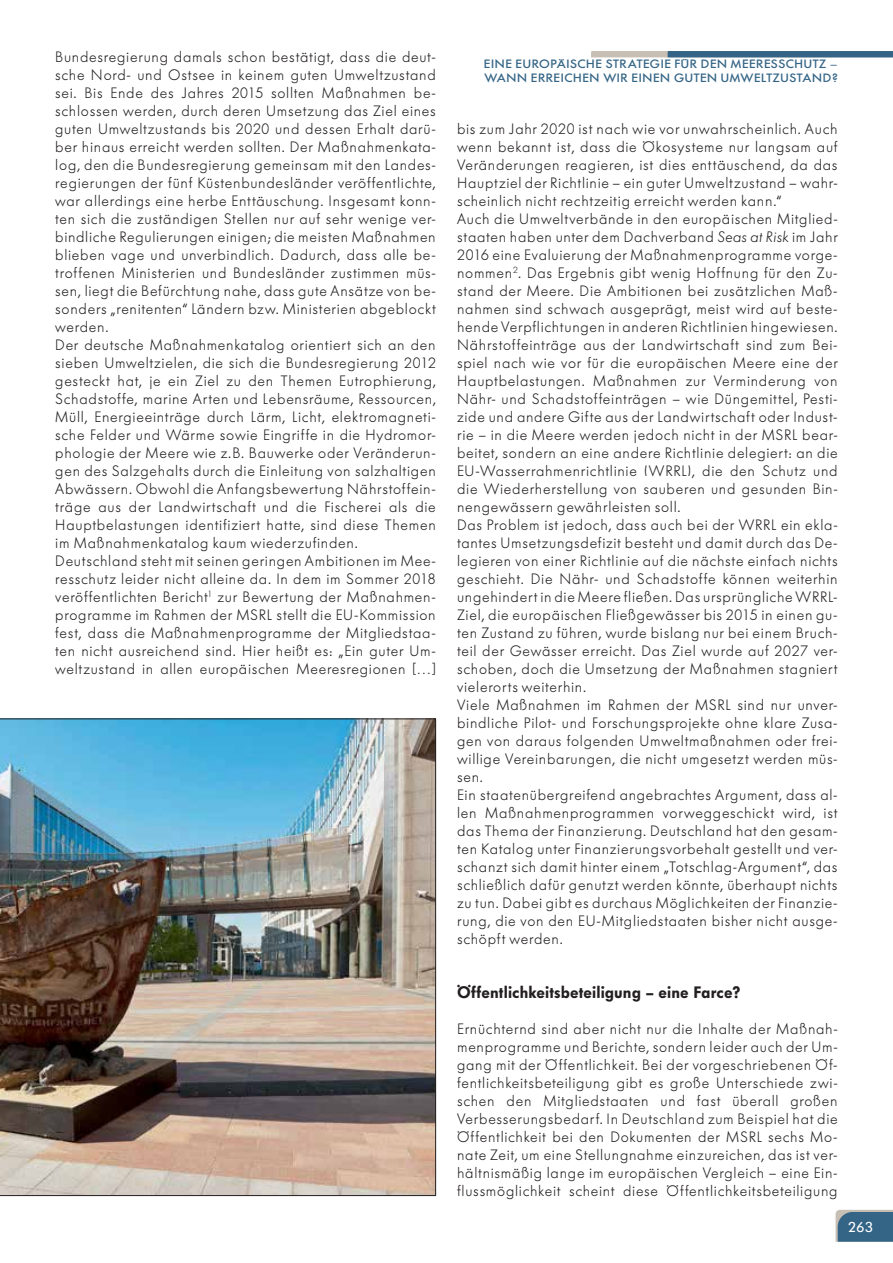
<style>
.page{position:relative;width:893px;height:1263px;background:#fff}
.page>*{position:absolute;margin:0;border:0;box-sizing:border-box;transform-origin:0 0}
.t1{font:800 16.5px "Futura BQ";letter-spacing:.01em;color:#231f20}
.t2{font:300 15px/18px "Futura BQ";letter-spacing:.045em;color:#231f20}
.t3{font:14.25px "Futura BQ";color:#fff;scale:1.1 1}
.t4{font:500 12px/13.5px "Futura BQ";letter-spacing:.03em;color:#346586;scale:1.1 1}
.s1{font-style:italic}
</style>
<div class="page">
<img style="left:0;top:719px;width:436px;height:477px">
<svg style="left:836px;top:1210px;width:57px;height:32px;background:#46708b"></svg>
<svg style="left:591px;top:51px;width:302px;height:6px;background:#597b91"></svg>
<p class="t2" style="left:55px;top:49px;width:382px">Bundesregierung damals schon bestätigt, dass die deut&shy;sche Nord- und Ostsee in keinem guten Umweltzustand sei. Bis Ende des Jahres 2015 sollten Maßnahmen be&shy;schlossen werden, durch deren Umsetzung das Ziel eines guten Umweltzustands bis 2020 und dessen Erhalt darü&shy;ber hinaus erreicht werden sollten. Der Maßnahmenkata&shy;log, den die Bundesregierung gemeinsam mit den Landes&shy;regierungen der fünf Küstenbundesländer veröffentlichte, war allerdings eine herbe Enttäuschung. Insgesamt konn&shy;ten sich die zuständigen Stellen nur auf sehr wenige ver&shy;bindliche Regulierungen einigen; die meisten Maßnahmen blieben vage und unverbindlich. Dadurch, dass alle be&shy;troffenen Ministerien und Bundesländer zustimmen müs&shy;sen, liegt die Befürchtung nahe, dass gute Ansätze von be&shy;sonders „renitenten“ Ländern bzw. Ministerien abgeblockt werden.<br>Der deutsche Maßnahmenkatalog orientiert sich an den sieben Umweltzielen, die sich die Bundesregierung 2012 gesteckt hat, je ein Ziel zu den Themen Eutrophierung, Schadstoffe, marine Arten und Lebensräume, Ressourcen, Müll, Energieeinträge durch Lärm, Licht, elektromagneti&shy;sche Felder und Wärme sowie Eingriffe in die Hydromor&shy;phologie der Meere wie z.B. Bauwerke oder Veränderun&shy;gen des Salzgehalts durch die Einleitung von salzhaltigen Abwässern. Obwohl die Anfangsbewertung Nährstoffein&shy;träge aus der Landwirtschaft und die Fischerei als die Hauptbelastungen identifiziert hatte, sind diese Themen im Maßnahmenkatalog kaum wiederzufinden.<br>Deutschland steht mit seinen geringen Ambitionen im Mee&shy;resschutz leider nicht alleine da. In dem im Sommer 2018 veröffentlichten Bericht<sup>1</sup> zur Bewertung der Maßnahmen&shy;programme im Rahmen der MSRL stellt die EU-Kommission fest, dass die Maßnahmenprogramme der Mitgliedstaa&shy;ten nicht ausreichend sind. Hier heißt es: „Ein guter Um&shy;weltzustand in allen europäischen Meeresregionen […]</p>
<p class="t4" style="left:484px;top:59px;width:323px">EINE EUROPÄISCHE STRATEGIE FÜR DEN MEERESSCHUTZ –<br>WANN ERREICHEN WIR EINEN GUTEN UMWELTZUSTAND?</p>
<p class="t2" style="left:457px;top:121px;width:382px">bis zum Jahr 2020 ist nach wie vor unwahrscheinlich. Auch wenn bekannt ist, dass die Ökosysteme nur langsam auf Veränderungen reagieren, ist dies enttäuschend, da das Hauptziel der Richtlinie – ein guter Umweltzustand – wahr&shy;scheinlich nicht rechtzeitig erreicht werden kann.“<br>Auch die Umweltverbände in den europäischen Mitglied&shy;staaten haben unter dem Dachverband <span class="s1">Seas at Risk</span> im Jahr 2016 eine Evaluierung der Maßnahmenprogramme vorge&shy;nommen<sup>2</sup>. Das Ergebnis gibt wenig Hoffnung für den Zu&shy;stand der Meere. Die Ambitionen bei zusätzlichen Maß&shy;nahmen sind schwach ausgeprägt, meist wird auf beste&shy;hende Verpflichtungen in anderen Richtlinien hingewiesen.<br>Nährstoffeinträge aus der Landwirtschaft sind zum Bei&shy;spiel nach wie vor für die europäischen Meere eine der Hauptbelastungen. Maßnahmen zur Verminderung von Nähr- und Schadstoffeinträgen – wie Düngemittel, Pesti&shy;zide und andere Gifte aus der Landwirtschaft oder Indust&shy;rie – in die Meere werden jedoch nicht in der MSRL bear&shy;beitet, sondern an eine andere Richtlinie delegiert: an die EU-Wasserrahmenrichtlinie (WRRL), die den Schutz und die Wiederherstellung von sauberen und gesunden Bin&shy;nengewässern gewährleisten soll.<br>Das Problem ist jedoch, dass auch bei der WRRL ein ekla&shy;tantes Umsetzungsdefizit besteht und damit durch das De&shy;legieren von einer Richtlinie auf die nächste einfach nichts geschieht. Die Nähr- und Schadstoffe können weiterhin ungehindert in die Meere fließen. Das ursprüngliche WRRL-Ziel, die europäischen Fließgewässer bis 2015 in einen gu&shy;ten Zustand zu führen, wurde bislang nur bei einem Bruch&shy;teil der Gewässer erreicht. Das Ziel wurde auf 2027 ver&shy;schoben, doch die Umsetzung der Maßnahmen stagniert vielerorts weiterhin.<br>Viele Maßnahmen im Rahmen der MSRL sind nur unver&shy;bindliche Pilot- und Forschungsprojekte ohne klare Zusa&shy;gen von daraus folgenden Umweltmaßnahmen oder frei&shy;willige Vereinbarungen, die nicht umgesetzt werden müs&shy;sen.<br>Ein staatenübergreifend angebrachtes Argument, dass al&shy;len Maßnahmenprogrammen vorweggeschickt wird, ist das Thema der Finanzierung. Deutschland hat den gesam&shy;ten Katalog unter Finanzierungsvorbehalt gestellt und ver&shy;schanzt sich damit hinter einem „Totschlag-Argument“, das schließlich dafür genutzt werden könnte, überhaupt nichts zu tun. Dabei gibt es durchaus Möglichkeiten der Finanzie&shy;rung, die von den EU-Mitgliedstaaten bisher nicht ausge&shy;schöpft werden.</p>
<p class="t1" style="left:457px;top:985px;width:285px">Öffentlichkeitsbeteiligung – eine Farce?</p>
<p class="t2" style="left:457px;top:1021px;width:382px;text-align:justify">Ernüchternd sind aber nicht nur die Inhalte der Maßnah&shy;menprogramme und Berichte, sondern leider auch der Um&shy;gang mit der Öffentlichkeit. Bei der vorgeschriebenen Öf&shy;fentlichkeitsbeteiligung gibt es große Unterschiede zwi&shy;schen den Mitgliedstaaten und fast überall großen Verbesserungsbedarf. In Deutschland zum Beispiel hat die Öffentlichkeit bei den Dokumenten der MSRL sechs Mo&shy;nate Zeit, um eine Stellungnahme einzureichen, das ist ver&shy;hältnismäßig lange im europäischen Vergleich – eine Ein&shy;flussmöglichkeit scheint diese Öffentlichkeitsbeteiligung</p>
<p class="t3" style="left:848px;top:1221px;width:24px">263</p>
</div>
